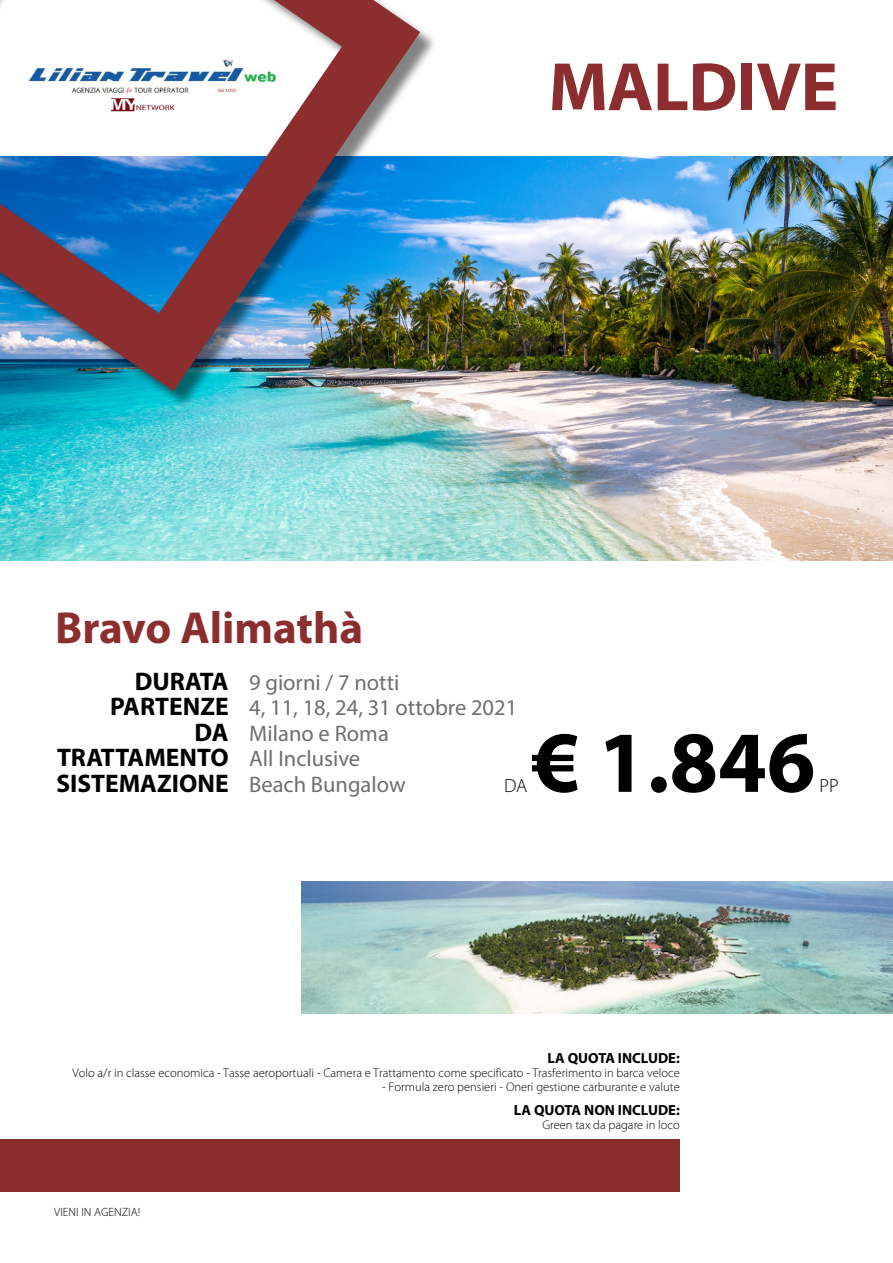
<style>
.page{position:relative;width:893px;height:1263px;background:#fff}
.page>*{position:absolute;margin:0;border:0;box-sizing:border-box;transform-origin:0 0}
.t1{font:700 87.75px "Myriad Pro";color:#000}
.t2{font:700 69px "Myriad Pro";letter-spacing:-.01em;color:#8c2e2f}
.t3{font:700 45px "Myriad Pro";color:#8c2e2f}
.t4{font:700 25.5px/25.5px "Myriad Pro";color:#000;text-align:right}
.t5{font:22.5px/25.5px "Myriad Pro";color:#706f6f}
.t6{font:300 19.2px "Myriad Pro";color:#000}
.t7{font:700 14.7px "Myriad Pro";color:#000}
.t8{font:300 12.6px "Myriad Pro";color:#000}
.t9{font:300 12px "Myriad Pro";letter-spacing:-.005em;color:#000}
</style>
<div class="page">
<img style="left:0;top:156px;width:893px;height:404px">
<div style="left:0;top:0;width:438px;height:409px;background:#000;opacity:.49"></div>
<img style="left:0;top:0;width:420px;height:391px">
<div style="left:0;top:1140px;width:680px;height:52px;background:#8c2e2f"></div>
<img style="left:301px;top:881px;width:592px;height:132px">
<img style="left:14px;top:28px;width:260px;height:95px">
<img style="left:9px;top:44px;width:277px;height:72px">
<h2 class="t2" style="left:548px;top:42px;width:291px">MALDIVE</h2>
<h3 class="t3" style="left:55px;top:598px;width:309px">Bravo Alimathà</h3>
<h3 class="t4" style="left:56px;top:668px;width:174px">DURATA<br>PARTENZE<br>DA<br>TRATTAMENTO<br>SISTEMAZIONE</h3>
<h3 class="t5" style="left:249px;top:669px;width:269px">9 giorni / 7 notti<br>4, 11, 18, 24, 31 ottobre 2021<br>Milano e Roma<br>All Inclusive<br>Beach Bungalow</h3>
<h1 class="t1" style="left:532px;top:705px;width:285px">€ 1.846</h1>
<h3 class="t6" style="left:504px;top:774px;width:25px">DA</h3>
<h3 class="t6" style="left:820px;top:774px;width:21px">PP</h3>
<p class="t7" style="left:548px;top:1049px;width:134px">LA QUOTA INCLUDE:</p>
<p class="t8" style="left:72px;top:1065px;width:609px">Volo a/r in classe economica - Tasse aeroportuali - Camera e Trattamento come specificato - Trasferimento in barca veloce</p>
<p class="t8" style="left:382px;top:1079px;width:299px">- Formula zero pensieri - Oneri gestione carburante e valute</p>
<p class="t7" style="left:514px;top:1100px;width:168px">LA QUOTA NON INCLUDE:</p>
<p class="t8" style="left:542px;top:1117px;width:139px">Green tax da pagare in loco</p>
<p class="t9" style="left:54px;top:1205px;width:88px">VIENI IN AGENZIA!</p>
</div>
